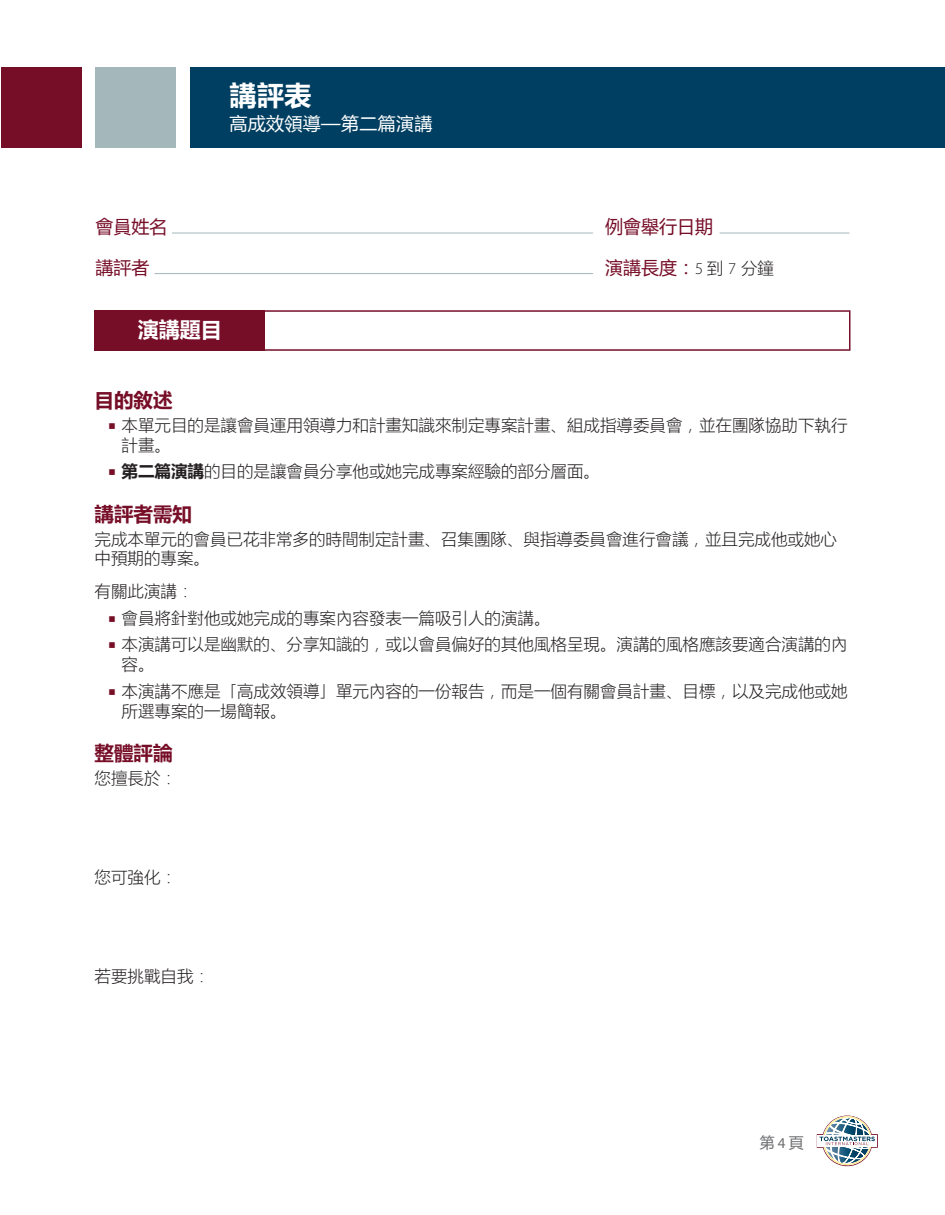
<style>
.page{position:relative;width:945px;height:1215px;background:#fff}
.page>*{position:absolute;margin:0;border:0;box-sizing:border-box;transform-origin:0 0}
.Form_Header{font:700 27px "Microsoft Ya Hei";color:#fff}
.Speech_Title{font:700 21px "Microsoft Ya Hei";color:#fff}
.Burgandy_headers{font:700 19.5px "Microsoft Ya Hei";color:#770e28}
.Form_Fields{font:18px "Microsoft Ya Hei";color:#770e28}
.Form_Subheader{font:18px "Microsoft Ya Hei";letter-spacing:.02em;color:#fff}
.Body{font:300 16.5px/19.8px "Microsoft Ya Hei";color:#231f20}
.t1{font:15px "Microsoft Ya Hei";color:#6c6d70}
.s1{font-family:"Myriad Pro";font-weight:300;font-size:16.5px;color:#231f20}
.s2{font-weight:300;font-size:16.5px;color:#231f20}
.s3{font-family:"Minion Pro";font-weight:700;font-stretch:condensed;font-size:19.5px;color:#770e28}
.s4{font-weight:700}
.s5{font-family:"Myriad Pro"}
</style>
<div class="page">
<svg style="left:817px;top:1116px;width:61px;height:50px"></svg>
<div style="left:190px;top:68px;width:755px;height:80px;background:#003f61"></div>
<div style="left:95px;top:68px;width:81px;height:80px;background:#a4b7ba"></div>
<div style="left:1px;top:68px;width:81px;height:80px;background:#770e28"></div>
<div style="left:263px;top:310px;width:587px;height:41px;border:2px solid #770e28"></div>
<div style="left:94px;top:310px;width:171px;height:41px;background:#770e28"></div>
<hr style="left:155px;top:273px;width:438px;height:1px;background:#a4b7ba">
<hr style="left:172px;top:233px;width:421px;height:1px;background:#a4b7ba">
<hr style="left:720px;top:233px;width:129px;height:1px;background:#a4b7ba">
<p class="Form_Header" style="left:230px;top:77px;width:84px">講評表</p>
<p class="Form_Subheader" style="left:230px;top:112px;width:205px">高成效領導—第二篇演講</p>
<p class="Form_Fields" style="left:95px;top:215px;width:73px">會員姓名</p>
<p class="Form_Fields" style="left:605px;top:215px;width:109px">例會舉行日期</p>
<p class="Form_Fields" style="left:95px;top:255px;width:55px">講評者</p>
<p class="Form_Fields" style="left:605px;top:255px;width:170px">演講長度：<span class="s1">5</span> <span class="s2">到</span> <span class="s1">7</span> <span class="s2">分鐘</span></p>
<p class="Speech_Title" style="left:138px;top:315px;width:86px">演講題目</p>
<p class="Burgandy_headers" style="left:94px;top:386px;width:79px">目的敘述</p>
<p class="Body" style="left:122px;top:415px;width:727px;text-indent:-14px"><span class="s3">■</span> 本單元目的是讓會員運用領導力和計畫知識來制定專案計畫、組成指導委員會，並在團隊協助下執行計畫。</p>
<p class="Body" style="left:108px;top:461px;width:493px"><span class="s3">■</span> <span class="s4">第二篇演講</span>的目的是讓會員分享他或她完成專案經驗的部分層面。</p>
<p class="Burgandy_headers" style="left:94px;top:500px;width:99px">講評者需知</p>
<p class="Body" style="left:94px;top:529px;width:744px">完成本單元的會員已花非常多的時間制定計畫、召集團隊、與指導委員會進行會議，並且完成他或她心中預期的專案。</p>
<p class="Body" style="left:94px;top:581px;width:100px">有關此演講：</p>
<p class="Body" style="left:108px;top:608px;width:444px"><span class="s3">■</span> 會員將針對他或她完成的專案內容發表一篇吸引人的演講。</p>
<p class="Body" style="left:122px;top:634px;width:727px;text-indent:-14px"><span class="s3">■</span> 本演講可以是幽默的、分享知識的，或以會員偏好的其他風格呈現。演講的風格應該要適合演講的內容。</p>
<p class="Body" style="left:122px;top:681px;width:727px;text-indent:-14px"><span class="s3">■</span> 本演講不應是「高成效領導」單元內容的一份報告，而是一個有關會員計畫、目標，以及完成他或她所選專案的一場簡報。</p>
<p class="Burgandy_headers" style="left:94px;top:740px;width:79px">整體評論</p>
<p class="Body" style="left:94px;top:768px;width:84px">您擅長於：</p>
<p class="Body" style="left:94px;top:867px;width:84px">您可強化：</p>
<p class="Body" style="left:94px;top:966px;width:117px">若要挑戰自我：</p>
<p class="t1" style="left:760px;top:1133px;width:46px">第 <span class="s5">4</span> 頁</p>
</div>
